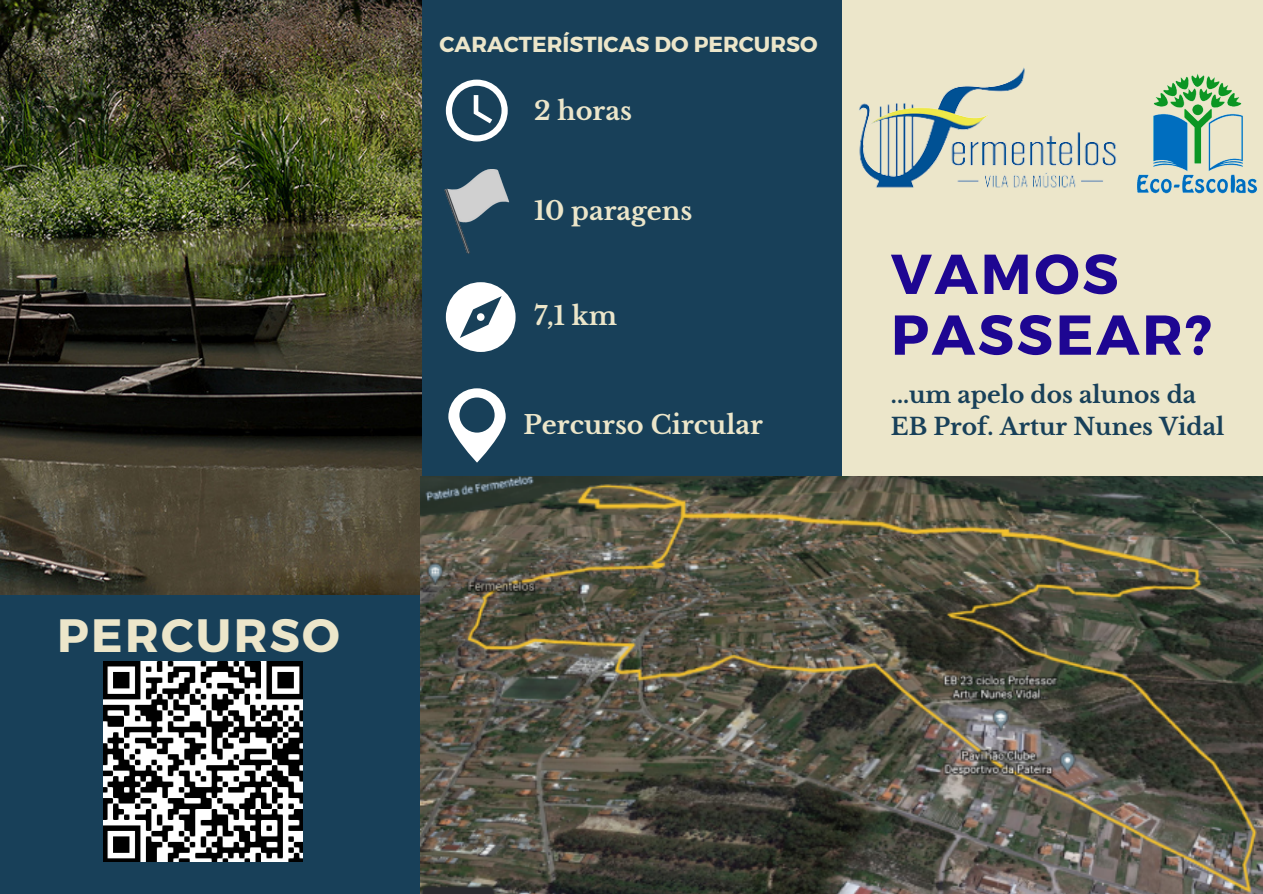
<style>
.page{position:relative;width:1263px;height:894px;background:#fff}
.page>*{position:absolute;margin:0;border:0;box-sizing:border-box;transform-origin:0 0}
.t1{font:700 56.1px/60.8px "Montserrat";letter-spacing:.05em;color:#1e0692}
.t2{font:700 46.8px "Montserrat";letter-spacing:.05em;color:#ece6ca}
.t3{font:700 25.65px "Libre Baskerville";color:#ece6ca}
.t4{font:700 23.25px "Libre Baskerville";color:#184059}
.t5{font:700 21.75px "Montserrat";color:#ece6ca}
</style>
<div class="page">
<div style="left:0;top:0;width:1263px;height:893px;background:#184059"></div>
<img style="left:0;top:0;width:421px;height:594px">
<div style="left:842px;top:0;width:421px;height:633px;background:#ece6ca"></div>
<img style="left:421px;top:476px;width:842px;height:417px">
<img style="left:859px;top:67px;width:258px;height:121px">
<img style="left:1137px;top:74px;width:121px;height:120px">
<svg style="left:446px;top:80px;width:62px;height:61px"></svg>
<img style="left:404px;top:170px;width:106px;height:84px">
<svg style="left:446px;top:282px;width:70px;height:70px"></svg>
<svg style="left:448px;top:388px;width:58px;height:74px"></svg>
<img style="left:103px;top:661px;width:199px;height:200px">
<p class="t2" style="left:57px;top:605px;width:284px">PERCURSO</p>
<p class="t5" style="left:440px;top:30px;width:379px">CARACTERÍSTICAS DO PERCURSO</p>
<p class="t3" style="left:534px;top:95px;width:100px">2 horas</p>
<p class="t3" style="left:534px;top:195px;width:160px">10 paragens</p>
<p class="t3" style="left:534px;top:300px;width:85px">7,1 km</p>
<p class="t3" style="left:524px;top:409px;width:241px">Percurso Circular</p>
<p class="t1" style="left:891px;top:241px;width:323px">VAMOS<br>PASSEAR?</p>
<p class="t4" style="left:891px;top:381px;width:307px">...um apelo dos alunos da</p>
<p class="t4" style="left:891px;top:412px;width:335px">EB Prof. Artur Nunes Vidal</p>
</div>
